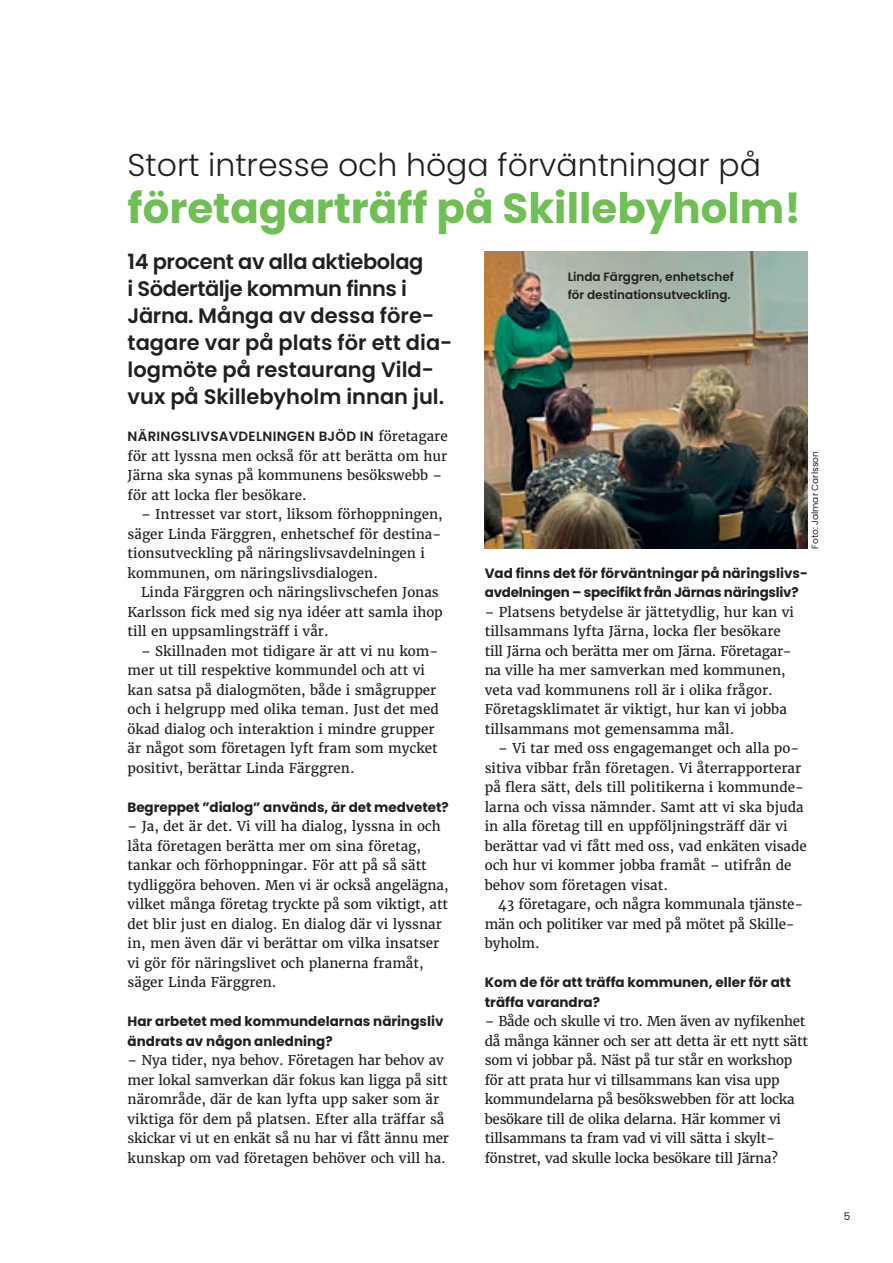
<style>
.page{position:relative;width:893px;height:1263px;background:#fff}
.page>*{position:absolute;margin:0;border:0;box-sizing:border-box;transform-origin:0 0}
.t1{font:700 42px "Poppins Latin";color:#6fbf54}
.t2{font:300 31.5px "Poppins Latin";color:#231f20}
.t3{font:600 21px/27px "Poppins Latin";color:#231f20}
.t4{font:13.5px/19.5px "Merriweather";color:#231f20}
.t5{font:13.5px/19.5px "Merriweather";letter-spacing:-.02em;color:#231f20}
.t6{font:700 13.5px/19.5px "Poppins Latin";color:#231f20}
.t7{font:700 13.5px/19.5px "Poppins Latin";letter-spacing:-.02em;color:#231f20}
.t8{font:600 13.5px "Poppins Latin";letter-spacing:.02em;color:#231f20}
.t9{font:600 12px/18px "Poppins Latin";color:#231f20}
.t10{font:10.5px "Poppins Latin";color:#231f20}
.t11{font:9px "Poppins Latin";color:#231f20}
.s1{font-family:"Merriweather";font-weight:400}
</style>
<div class="page">
<img style="left:485px;top:252px;width:323px;height:297px">
<h2 class="t2" style="left:128px;top:145px;width:635px">Stort intresse och höga förväntningar på</h2>
<h1 class="t1" style="left:128px;top:180px;width:675px">företagarträff på Skillebyholm!</h1>
<h3 class="t3" style="left:128px;top:248px;width:326px">14 procent av alla aktiebolag<br>i Södertälje kommun finns i<br>Järna. Många av dessa före&shy;tagare var på plats för ett dia&shy;logmöte på restaurang Vild&shy;vux på Skillebyholm innan jul.</h3>
<p class="t9" style="left:568px;top:268px;width:168px">Linda Färggren, enhetschef för destinationsutveckling.</p>
<p class="t8" style="left:128px;top:428px;width:322px">NÄRINGSLIVSAVDELNINGEN BJÖD IN <span class="s1">företagare</span></p>
<p class="t4" style="left:128px;top:446px;width:321px">för att lyssna men också för att berätta om hur<br>Järna ska synas på kommunens besökswebb – för att locka fler besökare.</p>
<p class="t4" style="left:128px;top:505px;width:317px;text-indent:14px">– Intresset var stort, liksom förhoppningen, säger Linda Färggren, enhetschef för destina&shy;tionsutveckling på näringslivsavdelningen i kommunen, om näringslivsdialogen.</p>
<p class="t4" style="left:128px;top:583px;width:317px;text-indent:14px">Linda Färggren och näringslivschefen Jonas<br>Karlsson fick med sig nya idéer att samla ihop till en uppsamlingsträff i vår.</p>
<p class="t4" style="left:128px;top:641px;width:313px;text-indent:14px">– Skillnaden mot tidigare är att vi nu kom&shy;mer ut till respektive kommundel och att vi kan satsa på dialogmöten, både i smågrupper och i helgrupp med olika teman. Just det med ökad dialog och interaktion i mindre grupper är något som företagen lyft fram som mycket positivt, berättar Linda Färggren.</p>
<p class="t6" style="left:128px;top:797px;width:323px">Begreppet ”dialog” används, är det medvetet?</p>
<p class="t4" style="left:128px;top:817px;width:322px">– Ja, det är det. Vi vill ha dialog, lyssna in och låta företagen berätta mer om sina företag, tankar och förhoppningar. För att på så sätt tydliggöra behoven. Men vi är också angelägna, vilket många företag tryckte på som viktigt, att det blir just en dialog. En dialog där vi lyssnar in, men även där vi berättar om vilka insatser vi gör för näringslivet och planerna framåt, säger Linda Färggren.</p>
<p class="t6" style="left:128px;top:1012px;width:317px">Har arbetet med kommundelarnas näringsliv ändrats av någon anledning?</p>
<p class="t4" style="left:128px;top:1051px;width:323px">– Nya tider, nya behov. Företagen har behov av mer lokal samverkan där fokus kan ligga på sitt närområde, där de kan lyfta upp saker som är viktiga för dem på platsen. Efter alla träffar så skickar vi ut en enkät så nu har vi fått ännu mer kunskap om vad företagen behöver och vill ha.</p>
<p class="t11" style="left:809px;top:548px;width:99px;rotate:-90deg">Foto: Jalmar Carlsson</p>
<p class="t7" style="left:485px;top:563px;width:323px">Vad finns det för förväntningar på näringslivs&shy;avdelningen – specifikt från Järnas näringsliv?</p>
<p class="t4" style="left:485px;top:602px;width:311px">– Platsens betydelse är jättetydlig, hur kan vi tillsammans lyfta Järna, locka fler besökare till Järna och berätta mer om Järna. Företagar&shy;na ville ha mer samverkan med kommunen, veta vad kommunens roll är i olika frågor.<br>Företagsklimatet är viktigt, hur kan vi jobba tillsammans mot gemensamma mål.</p>
<p class="t4" style="left:485px;top:739px;width:323px;text-indent:14px">– Vi tar med oss engagemanget och alla po&shy;sitiva vibbar från företagen. Vi återrapporterar på flera sätt, dels till politikerna i kommunde&shy;larna och vissa nämnder. Samt att vi ska bjuda in alla företag till en uppföljningsträff där vi berättar vad vi fått med oss, vad enkäten visade och hur vi kommer jobba framåt – utifrån de behov som företagen visat.</p>
<p class="t4" style="left:485px;top:894px;width:320px;text-indent:13px">43 företagare, och några kommunala tjänste&shy;män och politiker var med på mötet på Skille&shy;byholm.</p>
<p class="t6" style="left:485px;top:973px;width:308px">Kom de för att träffa kommunen, eller för att träffa varandra?</p>
<p class="t5" style="left:485px;top:1011px;width:325px">– Både och skulle vi tro. Men även av nyfikenhet då många känner och ser att detta är ett nytt sätt som vi jobbar på. Näst på tur står en workshop för att prata hur vi tillsammans kan visa upp kommundelarna på besökswebben för att locka besökare till de olika delarna. Här kommer vi tillsammans ta fram vad vi vill sätta i skylt&shy;fönstret, vad skulle locka besökare till Järna?</p>
<p class="t10" style="left:844px;top:1210px;width:8px">5</p>
</div>
